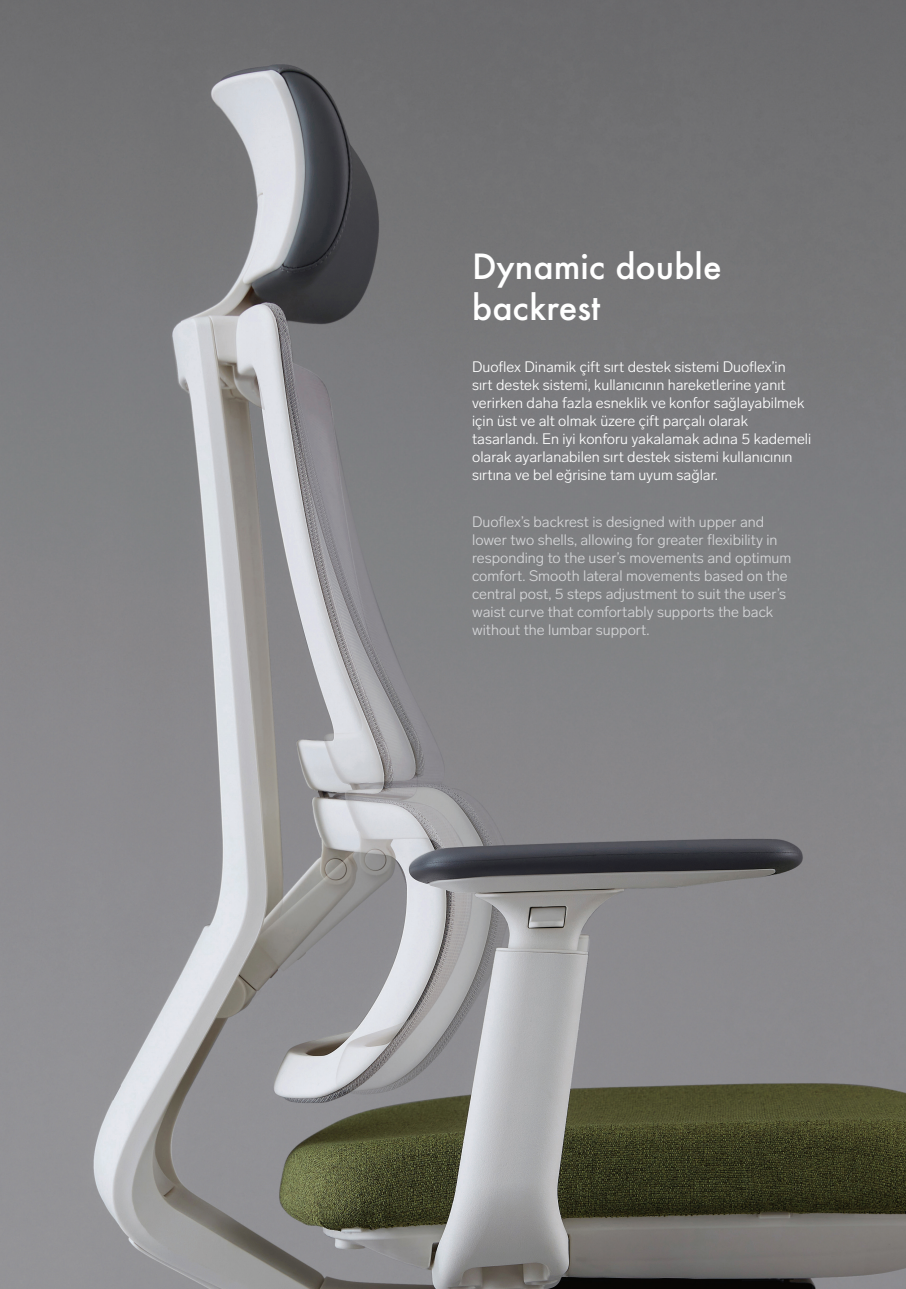
<style>
.page{position:relative;width:906px;height:1289px;background:#fff}
.page>*{position:absolute;margin:0;border:0;box-sizing:border-box;transform-origin:0 0}
.t1{font:500 33.75px/40.5px "Futura";color:#fff}
.t2{font:300 15px/18px "Lab Grotesque";color:#fff}
.t3{font:300 15px/18px "Lab Grotesque";color:#d5d6d8}
</style>
<div class="page">
<img style="left:0;top:0;width:906px;height:1288px">
<h1 class="t1" style="left:472px;top:246px;width:251px">Dynamic double backrest</h1>
<p class="t2" style="left:472px;top:358px;width:341px">Duoflex Dinamik çift sırt destek sistemi Duoflex’in<br>sırt destek sistemi, kullanıcının hareketlerine yanıt verirken daha fazla esneklik ve konfor sağlayabilmek için üst ve alt olmak üzere çift parçalı olarak tasarlandı. En iyi konforu yakalamak adına 5 kademeli olarak ayarlanabilen sırt destek sistemi kullanıcının sırtına ve bel eğrisine tam uyum sağlar.</p>
<p class="t3" style="left:472px;top:513px;width:321px">Duoflex’s backrest is designed with upper and lower two shells, allowing for greater flexibility in responding to the user’s movements and optimum comfort. Smooth lateral movements based on the central post, 5 steps adjustment to suit the user’s waist curve that comfortably supports the back without the lumbar support.</p>
</div>
